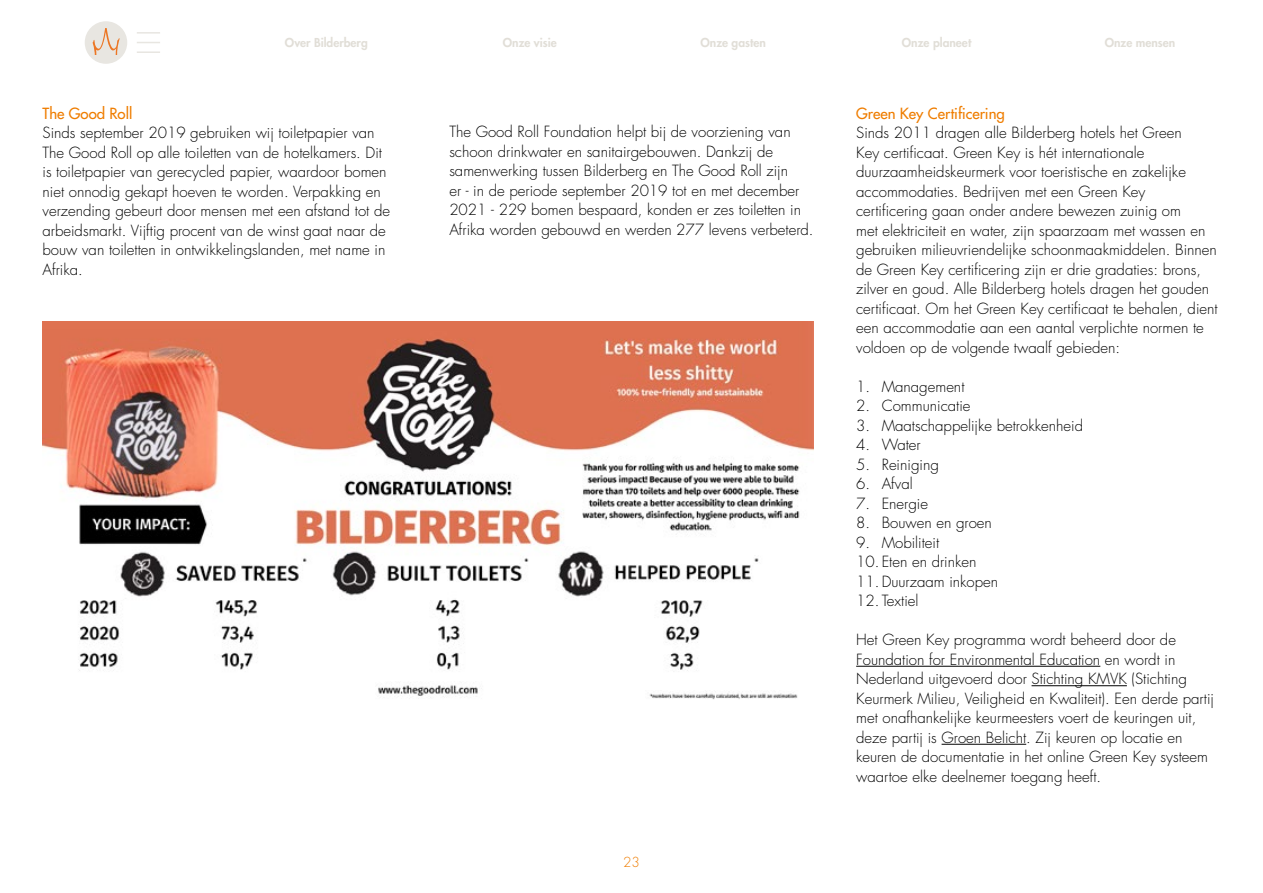
<style>
.page{position:relative;width:1263px;height:893px;background:#fff}
.page>*{position:absolute;margin:0;border:0;box-sizing:border-box;transform-origin:0 0}
._1__broodtekst{font:300 15px/19.5px "Futura Std";color:#000}
._2__Alineakopje{font:500 15px "Futura Std";color:#ef7d00}
.t1{font:300 13.5px "Futura Std";color:#ef7d00}
.t2{font:800 12px "Futura Std";color:#e1ded7}
</style>
<div class="page">
<hr style="left:856px;top:666px;width:244px;height:1px;background:#000">
<hr style="left:1031px;top:685px;width:96px;height:1px;background:#000">
<hr style="left:941px;top:744px;width:85px;height:1px;background:#000">
<img style="left:42px;top:321px;width:772px;height:379px">
<div style="left:85px;top:21px;width:42px;height:43px;background:#e8e6e1;border-radius:50%"></div>
<svg style="left:93px;top:29px;width:26px;height:25px"></svg>
<hr style="left:137px;top:32px;width:23px;height:2px;background:#e8e6e1">
<svg style="left:137px;top:42px;width:23px;height:1px"></svg>
<hr style="left:137px;top:51px;width:23px;height:2px;background:#e8e6e1">
<p class="t2" style="left:285px;top:35px;width:84px">Over Bilderberg</p>
<p class="t2" style="left:503px;top:35px;width:55px">Onze visie</p>
<p class="t2" style="left:700px;top:35px;width:67px">Onze gasten</p>
<p class="t2" style="left:902px;top:35px;width:71px">Onze planeet</p>
<p class="t2" style="left:1105px;top:35px;width:72px">Onze mensen</p>
<p class="_2__Alineakopje" style="left:43px;top:104px;width:91px">The Good Roll</p>
<p class="_1__broodtekst" style="left:43px;top:123px;width:349px">Sinds september 2019 gebruiken wij toiletpapier van The Good Roll op alle toiletten van de hotelkamers. Dit is toiletpapier van gerecycled papier, waardoor bomen niet onnodig gekapt hoeven te worden. Verpakking en verzending gebeurt door mensen met een afstand tot de arbeidsmarkt. Vijftig procent van de winst gaat naar de bouw van toiletten in ontwikkelingslanden, met name in Afrika.</p>
<p class="_1__broodtekst" style="left:449px;top:122px;width:366px">The Good Roll Foundation helpt bij de voorziening van schoon drinkwater en sanitairgebouwen. Dankzij de samenwerking tussen Bilderberg en The Good Roll zijn<br>er - in de periode september 2019 tot en met december 2021 - 229 bomen bespaard, konden er zes toiletten in Afrika worden gebouwd en werden 277 levens verbeterd.</p>
<p class="t1" style="left:623px;top:853px;width:18px">23</p>
<p class="_2__Alineakopje" style="left:856px;top:104px;width:150px">Green Key Certificering</p>
<p class="_1__broodtekst" style="left:856px;top:123px;width:363px">Sinds 2011 dragen alle Bilderberg hotels het Green<br>Key certificaat. Green Key is hét internationale duurzaamheidskeurmerk voor toeristische en zakelijke accommodaties. Bedrijven met een Green Key certificering gaan onder andere bewezen zuinig om<br>met elektriciteit en water, zijn spaarzaam met wassen en gebruiken milieuvriendelijke schoonmaakmiddelen. Binnen de Green Key certificering zijn er drie gradaties: brons, zilver en goud. Alle Bilderberg hotels dragen het gouden certificaat. Om het Green Key certificaat te behalen, dient een accommodatie aan een aantal verplichte normen te voldoen op de volgende twaalf gebieden:</p>
<p class="_1__broodtekst" style="left:856px;top:377px;width:110px">1. Management</p>
<p class="_1__broodtekst" style="left:856px;top:396px;width:116px">2. Communicatie</p>
<p class="_1__broodtekst" style="left:856px;top:416px;width:228px">3. Maatschappelijke betrokkenheid</p>
<p class="_1__broodtekst" style="left:856px;top:435px;width:66px">4. Water</p>
<p class="_1__broodtekst" style="left:856px;top:455px;width:84px">5. Reiniging</p>
<p class="_1__broodtekst" style="left:856px;top:474px;width:58px">6. Afval</p>
<p class="_1__broodtekst" style="left:856px;top:494px;width:73px">7. Energie</p>
<p class="_1__broodtekst" style="left:856px;top:513px;width:137px">8. Bouwen en groen</p>
<p class="_1__broodtekst" style="left:856px;top:533px;width:85px">9. Mobiliteit</p>
<p class="_1__broodtekst" style="left:856px;top:552px;width:122px">10. Eten en drinken</p>
<p class="_1__broodtekst" style="left:856px;top:572px;width:144px">11.Duurzaam inkopen</p>
<p class="_1__broodtekst" style="left:856px;top:591px;width:64px">12. Textiel</p>
<p class="_1__broodtekst" style="left:856px;top:630px;width:359px">Het Green Key programma wordt beheerd door de Foundation for Environmental Education en wordt in Nederland uitgevoerd door Stichting KMVK (Stichting Keurmerk Milieu, Veiligheid en Kwaliteit). Een derde partij met onafhankelijke keurmeesters voert de keuringen uit, deze partij is Groen Belicht. Zij keuren op locatie en keuren de documentatie in het online Green Key systeem waartoe elke deelnemer toegang heeft.</p>
</div>
